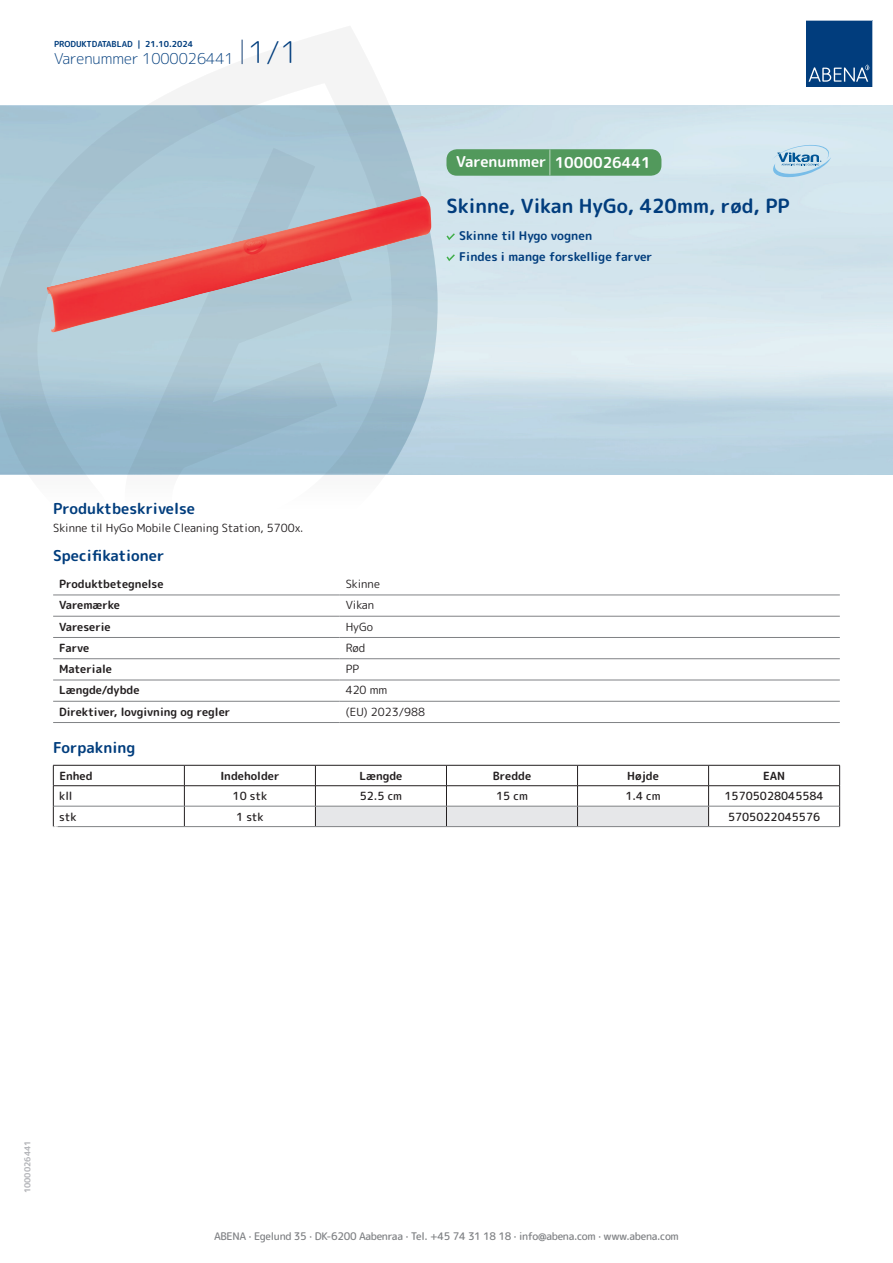
<style>
.page{position:relative;width:893px;height:1263px;background:#fff}
.page>*{position:absolute;margin:0;border:0;box-sizing:border-box;transform-origin:0 0}
.t1{font:700 19.5px "Rounded Mplus 1 c";color:#013d7d}
.t2{font:700 15px "Rounded Mplus 1 c";color:#013d7d}
.t3{font:300 15px "Rounded Mplus 1 c";color:#013d7d}
.t4{font:700 15px "Rounded Mplus 1 c";color:#fff}
.t5{font:700 12px/21px "Rounded Mplus 1 c";color:#013d7d}
.t6{font:700 11.25px "Rounded Mplus 1 c";color:#231f20}
.t7{font:11.25px "Rounded Mplus 1 c";color:#231f20}
.t8{font:500 11.25px "Rounded Mplus 1 c";color:#231f20}
.t9{font:500 10.5px "Rounded Mplus 1 c";letter-spacing:-.03em;color:#808285}
.t10{font:700 10.5px "Rounded Mplus 1 c";color:#fff}
.t11{font:700 8.25px "Rounded Mplus 1 c";color:#013d7d}
.t12{font:700 8.25px "Rounded Mplus 1 c";color:#b2b3b7}
.s1{font-size:30px}
.s2{font-size:25.5px}
</style>
<div class="page">
<svg style="left:0;top:26px;width:439px;height:569px"></svg>
<svg style="left:0;top:106px;width:438px;height:368px;background:#a5c3d2"></svg>
<svg style="left:242px;top:40px;width:1px;height:24px"></svg>
<svg style="left:806px;top:20px;width:67px;height:67px;background:#144b86"></svg>
<img style="left:47px;top:196px;width:384px;height:136px">
<hr style="left:53px;top:595px;width:287px;height:1px;background:#808285">
<hr style="left:340px;top:595px;width:500px;height:1px;background:#808285">
<hr style="left:53px;top:616px;width:287px;height:1px;background:#808285">
<hr style="left:340px;top:616px;width:500px;height:1px;background:#808285">
<hr style="left:53px;top:637px;width:287px;height:1px;background:#808285">
<hr style="left:340px;top:637px;width:500px;height:1px;background:#808285">
<hr style="left:53px;top:658px;width:287px;height:1px;background:#808285">
<hr style="left:340px;top:658px;width:500px;height:1px;background:#808285">
<hr style="left:53px;top:680px;width:287px;height:1px;background:#808285">
<hr style="left:340px;top:680px;width:500px;height:1px;background:#808285">
<hr style="left:53px;top:701px;width:287px;height:1px;background:#808285">
<hr style="left:340px;top:701px;width:500px;height:1px;background:#808285">
<hr style="left:53px;top:722px;width:287px;height:1px;background:#808285">
<hr style="left:340px;top:722px;width:500px;height:1px;background:#808285">
<hr style="left:53px;top:765px;width:131px;height:1px;background:#231f20">
<hr style="left:184px;top:765px;width:131px;height:1px;background:#231f20">
<hr style="left:709px;top:765px;width:131px;height:1px;background:#231f20">
<hr style="left:53px;top:785px;width:131px;height:1px;background:#231f20">
<hr style="left:184px;top:785px;width:131px;height:1px;background:#231f20">
<hr style="left:709px;top:785px;width:131px;height:1px;background:#231f20">
<svg style="left:53px;top:765px;width:1px;height:61px"></svg>
<svg style="left:184px;top:765px;width:1px;height:61px"></svg>
<svg style="left:315px;top:765px;width:394px;height:61px"></svg>
<svg style="left:839px;top:765px;width:1px;height:61px"></svg>
<hr style="left:54px;top:806px;width:130px;height:1px;background:#808285">
<hr style="left:184px;top:806px;width:131px;height:1px;background:#808285">
<hr style="left:315px;top:806px;width:131px;height:1px;background:#808285">
<hr style="left:446px;top:806px;width:131px;height:1px;background:#808285">
<hr style="left:577px;top:806px;width:132px;height:1px;background:#808285">
<hr style="left:709px;top:806px;width:130px;height:1px;background:#808285">
<hr style="left:53px;top:826px;width:131px;height:1px;background:#808285">
<hr style="left:184px;top:826px;width:131px;height:1px;background:#808285">
<hr style="left:315px;top:826px;width:131px;height:1px;background:#808285">
<hr style="left:446px;top:826px;width:131px;height:1px;background:#808285">
<hr style="left:577px;top:826px;width:132px;height:1px;background:#808285">
<hr style="left:709px;top:826px;width:131px;height:1px;background:#808285">
<svg style="left:446px;top:233px;width:9px;height:7px"></svg>
<svg style="left:446px;top:254px;width:9px;height:7px"></svg>
<div style="left:446px;top:149px;width:215px;height:27px;background:#52995c;border-radius:10px"></div>
<svg style="left:772px;top:145px;width:59px;height:32px;background:#b1d1e4"></svg>
<p class="t11" style="left:54px;top:38px;width:141px">PRODUKTDATABLAD | 21.10.2024</p>
<h2 class="t3" style="left:54px;top:48px;width:246px">Varenummer 1000026441 <span class="s1">1/1</span></h2>
<h2 class="t4" style="left:456px;top:152px;width:196px">Varenummer <span class="s2">|</span> 1000026441</h2>
<h1 class="t1" style="left:446px;top:192px;width:345px">Skinne, Vikan HyGo, 420mm, rød, PP</h1>
<p class="t5" style="left:459px;top:225px;width:195px">Skinne til Hygo vognen<br>Findes i mange forskellige farver</p>
<h2 class="t2" style="left:53px;top:498px;width:143px">Produktbeskrivelse</h2>
<p class="t7" style="left:53px;top:520px;width:252px">Skinne til HyGo Mobile Cleaning Station, 5700x.</p>
<h2 class="t2" style="left:53px;top:545px;width:113px">Specifikationer</h2>
<p class="t6" style="left:59px;top:576px;width:106px">Produktbetegnelse</p>
<p class="t7" style="left:346px;top:576px;width:36px">Skinne</p>
<p class="t6" style="left:59px;top:597px;width:62px">Varemærke</p>
<p class="t7" style="left:346px;top:597px;width:30px">Vikan</p>
<p class="t6" style="left:59px;top:618px;width:53px">Vareserie</p>
<p class="t7" style="left:346px;top:618px;width:29px">HyGo</p>
<p class="t6" style="left:59px;top:640px;width:32px">Farve</p>
<p class="t7" style="left:346px;top:640px;width:21px">Rød</p>
<p class="t6" style="left:59px;top:661px;width:54px">Materiale</p>
<p class="t7" style="left:346px;top:661px;width:15px">PP</p>
<p class="t6" style="left:59px;top:682px;width:82px">Længde/dybde</p>
<p class="t7" style="left:346px;top:682px;width:43px">420 mm</p>
<p class="t6" style="left:59px;top:704px;width:173px">Direktiver, lovgivning og regler</p>
<p class="t7" style="left:346px;top:704px;width:81px">(EU) 2023/988</p>
<h2 class="t2" style="left:53px;top:737px;width:84px">Forpakning</h2>
<p class="t6" style="left:59px;top:768px;width:35px">Enhed</p>
<p class="t6" style="left:220px;top:768px;width:61px">Indeholder</p>
<p class="t6" style="left:359px;top:768px;width:44px">Længde</p>
<p class="t6" style="left:493px;top:768px;width:40px">Bredde</p>
<p class="t6" style="left:627px;top:768px;width:33px">Højde</p>
<p class="t6" style="left:763px;top:768px;width:24px">EAN</p>
<p class="t8" style="left:59px;top:788px;width:15px">kll</p>
<p class="t8" style="left:233px;top:788px;width:36px">10 stk</p>
<p class="t8" style="left:360px;top:788px;width:44px">52.5 cm</p>
<p class="t8" style="left:496px;top:788px;width:33px">15 cm</p>
<p class="t8" style="left:625px;top:788px;width:37px">1.4 cm</p>
<p class="t8" style="left:724px;top:788px;width:101px">15705028045584</p>
<p class="t8" style="left:59px;top:808px;width:19px">stk</p>
<p class="t8" style="left:236px;top:808px;width:29px">1 stk</p>
<p class="t8" style="left:728px;top:808px;width:94px">5705022045576</p>
<p class="t10" style="left:53px;top:822px;width:7px">*</p>
<p class="t12" style="left:22px;top:1193px;width:54px;rotate:-90deg">1000026441</p>
<p class="t9" style="left:214px;top:1229px;width:466px">ABENA · Egelund 35 · DK-6200 Aabenraa · Tel. +45 74 31 18 18 · info@abena.com · www.abena.com</p>
</div>
